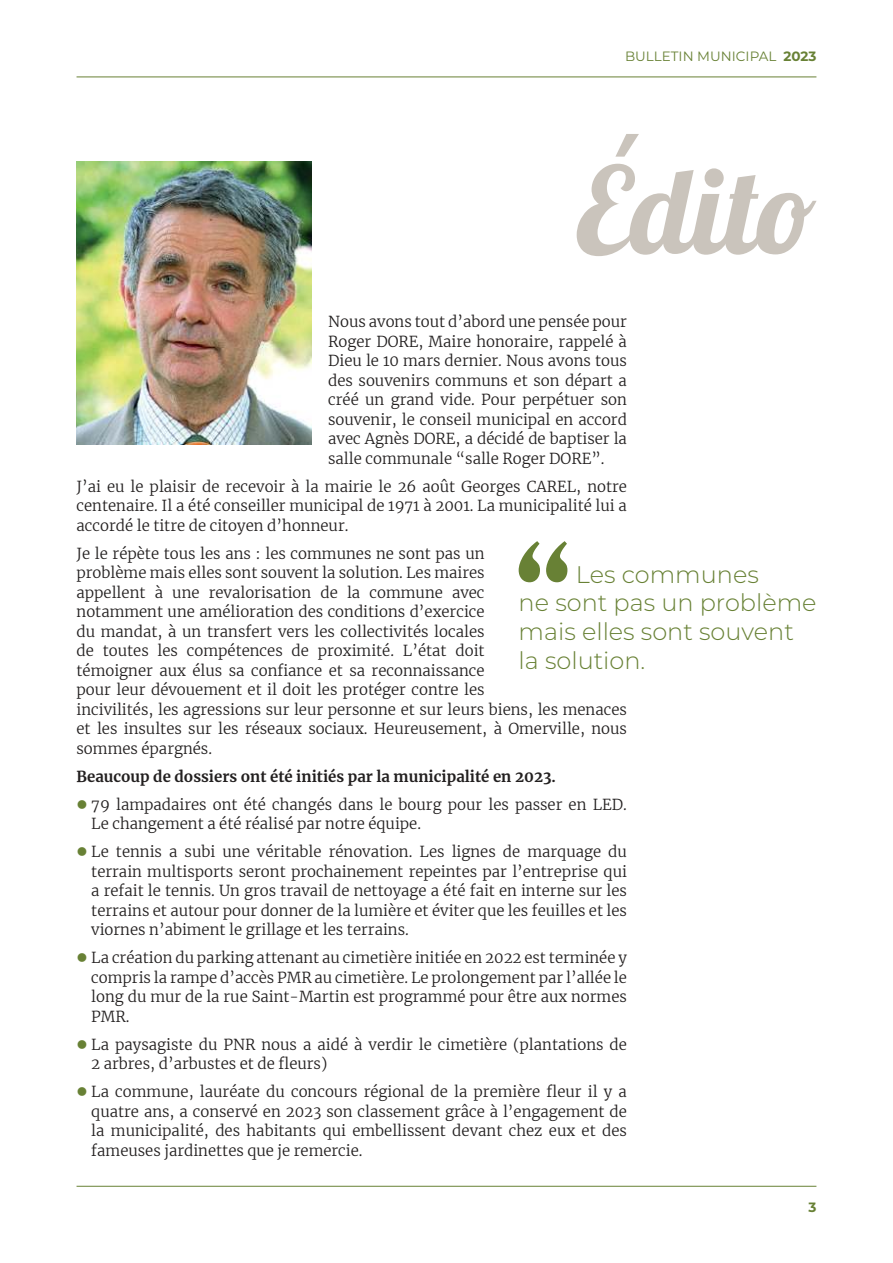
<style>
.page{position:relative;width:893px;height:1263px;background:#fff}
.page>*{position:absolute;margin:0;border:0;box-sizing:border-box;transform-origin:0 0}
.t1{font:120px "Lobster";color:#cac4bc}
.t2{font:300 24px/28.8px "Montserrat";color:#688135}
.t3{font:300 15px/19.5px "Merriweather";color:#221f1f;text-align:justify}
.t4{font:700 15px "Merriweather";color:#221f1f}
.t5{font:13.5px "Montserrat";color:#688135}
.t6{font:700 13.5px "Montserrat";color:#688135}
.s1{font-weight:700}
.s2{color:#688135}
</style>
<div class="page">
<hr style="left:77px;top:77px;width:739px;height:1px;background:#688135">
<hr style="left:77px;top:1186px;width:739px;height:1px;background:#688135">
<img style="left:77px;top:162px;width:234px;height:282px">
<svg style="left:519px;top:541px;width:48px;height:41px"></svg>
<p class="t5" style="left:625px;top:51px;width:193px">BULLETIN MUNICIPAL <span class="s1">2023</span></p>
<h1 class="t1" style="left:576px;top:134px;width:236px">Édito</h1>
<p class="t3" style="left:328px;top:312px;width:300px">Nous avons tout d’abord une pensée pour Roger DORE, Maire honoraire, rappelé à Dieu le 10 mars dernier. Nous avons tous des souvenirs communs et son départ a créé un grand vide. Pour perpétuer son souvenir, le conseil municipal en accord avec Agnès DORE, a décidé de baptiser la salle communale “salle Roger DORE”.</p>
<p class="t3" style="left:77px;top:477px;width:552px">J’ai eu le plaisir de recevoir à la mairie le 26 août Georges CAREL, notre centenaire. Il a été conseiller municipal de 1971 à 2001. La municipalité lui a accordé le titre de citoyen d’honneur.</p>
<p class="t3" style="left:77px;top:544px;width:552px;text-align:left">Je le répète tous les ans : les communes ne sont pas un<br>problème mais elles sont souvent la solution. Les maires<br>appellent à une revalorisation de la commune avec<br>notamment une amélioration des conditions d’exercice<br>du mandat, à un transfert vers les collectivités locales<br>de toutes les compétences de proximité. L’état doit<br>témoigner aux élus sa confiance et sa reconnaissance<br>pour leur dévouement et il doit les protéger contre les<br>incivilités, les agressions sur leur personne et sur leurs biens, les menaces et les insultes sur les réseaux sociaux. Heureusement, à Omerville, nous sommes épargnés.</p>
<p class="t4" style="left:77px;top:767px;width:481px">Beaucoup de dossiers ont été initiés par la municipalité en 2023.</p>
<p class="t3" style="left:91px;top:795px;width:537px;text-indent:-15px"><span class="s2">●</span> 79 lampadaires ont été changés dans le bourg pour les passer en LED.<br>Le changement a été réalisé par notre équipe.</p>
<p class="t3" style="left:91px;top:842px;width:537px;text-indent:-15px"><span class="s2">●</span> Le tennis a subi une véritable rénovation. Les lignes de marquage du terrain multisports seront prochainement repeintes par l’entreprise qui a refait le tennis. Un gros travail de nettoyage a été fait en interne sur les terrains et autour pour donner de la lumière et éviter que les feuilles et les viornes n’abiment le grillage et les terrains.</p>
<p class="t3" style="left:91px;top:948px;width:537px;text-indent:-15px"><span class="s2">●</span> La création du parking attenant au cimetière initiée en 2022 est terminée y compris la rampe d’accès PMR au cimetière. Le prolongement par l’allée le long du mur de la rue Saint-Martin est programmé pour être aux normes PMR.</p>
<p class="t3" style="left:91px;top:1035px;width:537px;text-indent:-15px"><span class="s2">●</span> La paysagiste du PNR nous a aidé à verdir le cimetière (plantations de<br>2 arbres, d’arbustes et de fleurs)</p>
<p class="t3" style="left:91px;top:1082px;width:537px;text-indent:-15px"><span class="s2">●</span> La commune, lauréate du concours régional de la première fleur il y a quatre ans, a conservé en 2023 son classement grâce à l’engagement de la municipalité, des habitants qui embellissent devant chez eux et des fameuses jardinettes que je remercie.</p>
<h2 class="t2" style="left:519px;top:562px;width:299px;text-indent:57px">Les communes<br>ne sont pas un problème mais elles sont souvent la solution.</h2>
<p class="t6" style="left:808px;top:1200px;width:9px">3</p>
</div>
